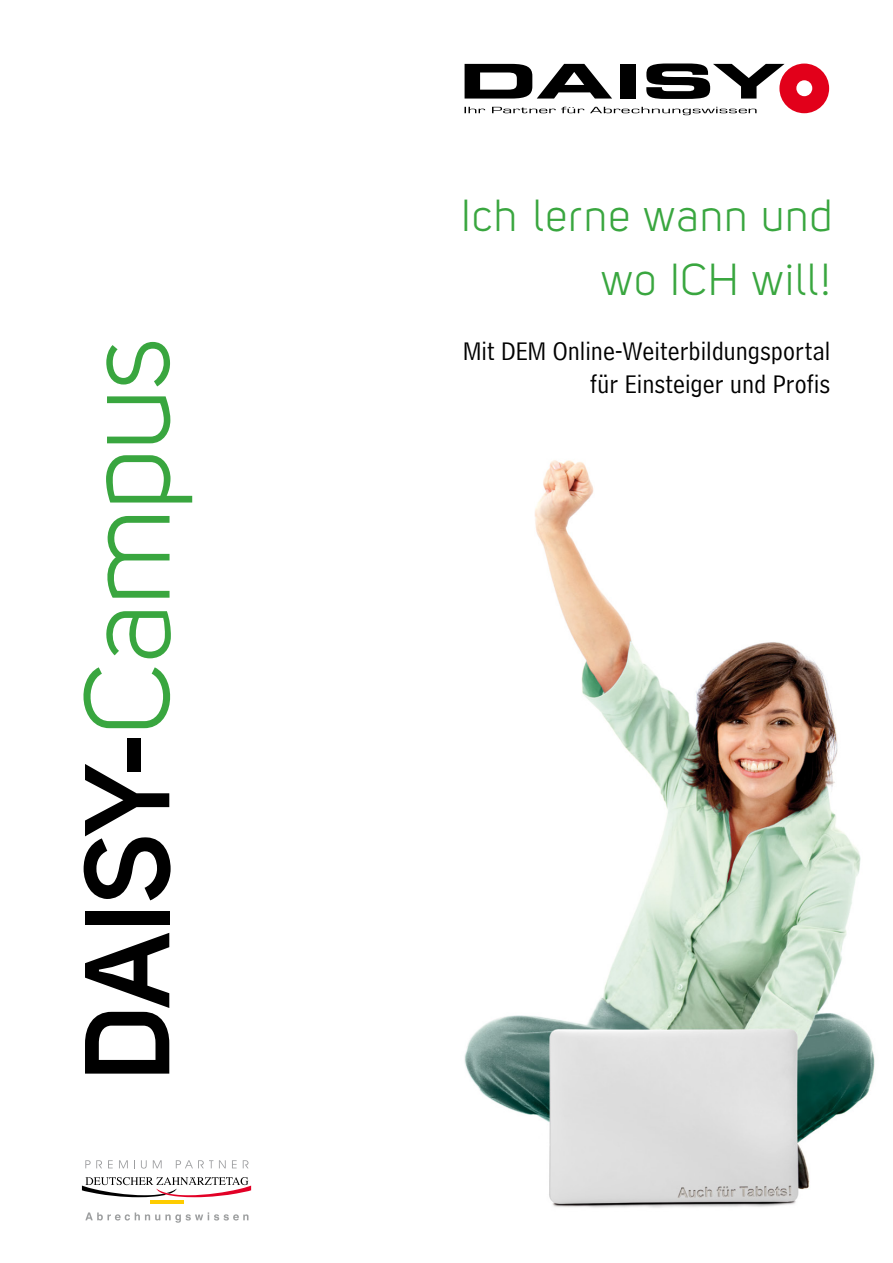
<style>
.page{position:relative;width:893px;height:1263px;background:#fff}
.page>*{position:absolute;margin:0;border:0;box-sizing:border-box;transform-origin:0 0}
.t1{font:700 119.1px "Uni Sans Semi";letter-spacing:-.02em;color:#000}
.t2{font:44.4px/64.2px "Uni Sans Book";letter-spacing:.03em;color:#39a63f;text-align:right}
.t3{font:26.85px/32.2px "Bell Centennial Address";letter-spacing:.005em;color:#000;text-align:right}
.s1{font-family:"Uni Sans Book";font-weight:400;font-size:120px;color:#39a63f}
</style>
<div class="page">
<img style="left:464px;top:460px;width:411px;height:748px">
<svg style="left:464px;top:63px;width:365px;height:52px"></svg>
<hr style="left:150px;top:1200px;width:33px;height:3px;background:#fecc00">
<svg style="left:82px;top:1177px;width:169px;height:20px"></svg>
<svg style="left:85px;top:1160px;width:17px;height:8px"></svg>
<svg style="left:108px;top:1160px;width:5px;height:8px"></svg>
<svg style="left:119px;top:1160px;width:9px;height:8px"></svg>
<svg style="left:141px;top:1160px;width:6px;height:8px"></svg>
<svg style="left:153px;top:1160px;width:9px;height:8px"></svg>
<svg style="left:176px;top:1160px;width:37px;height:8px"></svg>
<svg style="left:219px;top:1160px;width:7px;height:8px"></svg>
<svg style="left:232px;top:1160px;width:5px;height:8px"></svg>
<svg style="left:243px;top:1160px;width:5px;height:8px"></svg>
<svg style="left:85px;top:1212px;width:163px;height:11px"></svg>
<h1 class="t1" style="left:56px;top:1080px;width:744px;rotate:-90deg">DAISY-<span class="s1">Campus</span></h1>
<h2 class="t2" style="left:461px;top:183px;width:372px">Ich lerne wann und wo ICH will!</h2>
<p class="t3" style="left:463px;top:335px;width:369px">Mit DEM Online-Weiterbildungsportal für Einsteiger und Profis</p>
</div>
